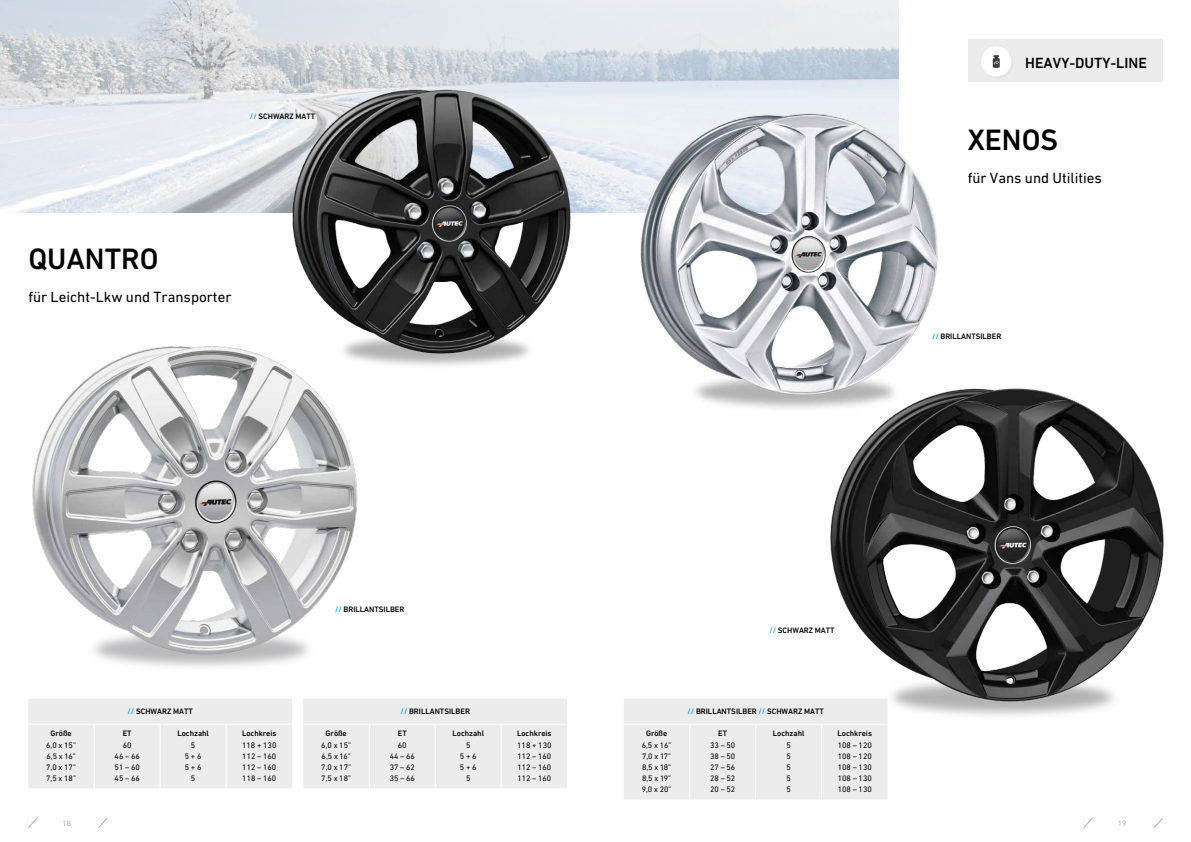
<style>
.page{position:relative;width:1191px;height:842px;background:#fff}
.page>*{position:absolute;margin:0;border:0;box-sizing:border-box;transform-origin:0 0}
.t1{font:500 30px "DIN Next LT Pro";color:#000}
.t2{font:15px "DIN Next LT Pro";color:#000}
.t3{font:500 15px "DIN Next LT Pro";color:#000}
.t4{font:8.1px/10.8px "DIN Next LT Pro";color:#000;text-align:justify}
.t5{font:500 8px "DIN Next LT Pro";color:#000}
.t6{font:8px "DIN Next LT Pro";color:#b1b2b3}
.s1{color:#009ee3}
</style>
<div class="page">
<svg style="left:28px;top:818px;width:9px;height:10px"></svg>
<svg style="left:1083px;top:818px;width:9px;height:10px"></svg>
<svg style="left:98px;top:818px;width:10px;height:10px"></svg>
<svg style="left:1153px;top:818px;width:10px;height:10px"></svg>
<img style="left:32px;top:346px;width:326px;height:321px">
<img style="left:0;top:0;width:899px;height:213px">
<img style="left:241px;top:35px;width:377px;height:377px">
<div style="left:303px;top:699px;width:264px;height:89px;background:#ececed"></div>
<hr style="left:369px;top:742px;width:1px;height:46px;background:#fff">
<hr style="left:435px;top:742px;width:1px;height:46px;background:#fff">
<hr style="left:501px;top:742px;width:1px;height:46px;background:#fff">
<div style="left:624px;top:699px;width:263px;height:100px;background:#ececed"></div>
<hr style="left:689px;top:742px;width:1px;height:57px;background:#fff">
<hr style="left:755px;top:742px;width:1px;height:57px;background:#fff">
<hr style="left:821px;top:742px;width:1px;height:57px;background:#fff">
<div style="left:28px;top:699px;width:264px;height:89px;background:#ececed"></div>
<hr style="left:94px;top:742px;width:1px;height:46px;background:#fff">
<hr style="left:160px;top:742px;width:1px;height:46px;background:#fff">
<hr style="left:226px;top:742px;width:1px;height:46px;background:#fff">
<div style="left:967px;top:40px;width:195px;height:42px;background:#ececed"></div>
<div style="left:981px;top:46px;width:30px;height:31px;background:#fff;border-radius:50%"></div>
<svg style="left:985px;top:50px;width:26px;height:27px"></svg>
<img style="left:810px;top:388px;width:354px;height:395px">
<img style="left:630px;top:102px;width:318px;height:317px">
<p class="t5" style="left:250px;top:112px;width:67px"><span class="s1">//</span> SCHWARZ MATT</p>
<h1 class="t1" style="left:28px;top:242px;width:132px">QUANTRO</h1>
<h2 class="t2" style="left:28px;top:288px;width:205px">für Leicht-Lkw und Transporter</h2>
<h2 class="t3" style="left:1025px;top:54px;width:123px">HEAVY-DUTY-LINE</h2>
<h1 class="t1" style="left:967px;top:122px;width:92px">XENOS</h1>
<h2 class="t2" style="left:967px;top:169px;width:136px">für Vans und Utilities</h2>
<p class="t5" style="left:932px;top:332px;width:71px"><span class="s1">//</span> BRILLANTSILBER</p>
<p class="t5" style="left:128px;top:707px;width:67px"><span class="s1">//</span> SCHWARZ MATT</p>
<p class="t5" style="left:51px;top:729px;width:23px">Größe</p>
<p class="t5" style="left:123px;top:729px;width:10px">ET</p>
<p class="t5" style="left:177px;top:729px;width:33px">Lochzahl</p>
<p class="t5" style="left:242px;top:729px;width:36px">Lochkreis</p>
<p class="t4" style="left:46px;top:740px;width:31px">6,0 x 15” 6,5 x 16” 7,0 x 17” 7,5 x 18”</p>
<p class="t4" style="left:115px;top:740px;width:27px;text-align:center">60<br>46 – 66<br>51 – 60<br>45 – 66</p>
<p class="t4" style="left:185px;top:740px;width:18px;text-align:center">5<br>5 + 6<br>5 + 6<br>5</p>
<p class="t4" style="left:242px;top:740px;width:36px">118 + 130<br>112 – 160<br>112 – 160<br>118 – 160</p>
<p class="t5" style="left:335px;top:604px;width:71px"><span class="s1">//</span> BRILLANTSILBER</p>
<p class="t5" style="left:400px;top:707px;width:71px"><span class="s1">//</span> BRILLANTSILBER</p>
<p class="t5" style="left:326px;top:729px;width:23px">Größe</p>
<p class="t5" style="left:398px;top:729px;width:10px">ET</p>
<p class="t5" style="left:452px;top:729px;width:33px">Lochzahl</p>
<p class="t5" style="left:517px;top:729px;width:36px">Lochkreis</p>
<p class="t4" style="left:321px;top:740px;width:31px">6,0 x 15” 6,5 x 16” 7,0 x 17” 7,5 x 18”</p>
<p class="t4" style="left:390px;top:740px;width:27px;text-align:center">60<br>44 – 66<br>37 – 62<br>35 – 66</p>
<p class="t4" style="left:460px;top:740px;width:18px;text-align:center">5<br>5 + 6<br>5 + 6<br>5</p>
<p class="t4" style="left:517px;top:740px;width:36px">118 + 130<br>112 – 160<br>112 – 160<br>112 – 160</p>
<p class="t5" style="left:769px;top:626px;width:67px"><span class="s1">//</span> SCHWARZ MATT</p>
<p class="t5" style="left:687px;top:707px;width:138px"><span class="s1">//</span> BRILLANTSILBER <span class="s1">//</span> SCHWARZ MATT</p>
<p class="t5" style="left:646px;top:729px;width:23px">Größe</p>
<p class="t5" style="left:718px;top:729px;width:10px">ET</p>
<p class="t5" style="left:773px;top:729px;width:33px">Lochzahl</p>
<p class="t5" style="left:837px;top:729px;width:36px">Lochkreis</p>
<p class="t4" style="left:641px;top:740px;width:31px">6,5 x 16” 7,0 x 17” 8,5 x 18” 8,5 x 19” 9,0 x 20”</p>
<p class="t4" style="left:710px;top:740px;width:27px">33 – 50<br>38 – 50<br>27 – 56<br>28 – 52<br>20 – 52</p>
<p class="t4" style="left:786px;top:740px;width:6px">5<br>5<br>5<br>5<br>5</p>
<p class="t4" style="left:837px;top:740px;width:35px">108 – 120<br>108 – 120<br>108 – 130<br>108 – 130<br>108 – 130</p>
<p class="t6" style="left:62px;top:819px;width:10px">18</p>
<p class="t6" style="left:1118px;top:819px;width:10px">19</p>
</div>
